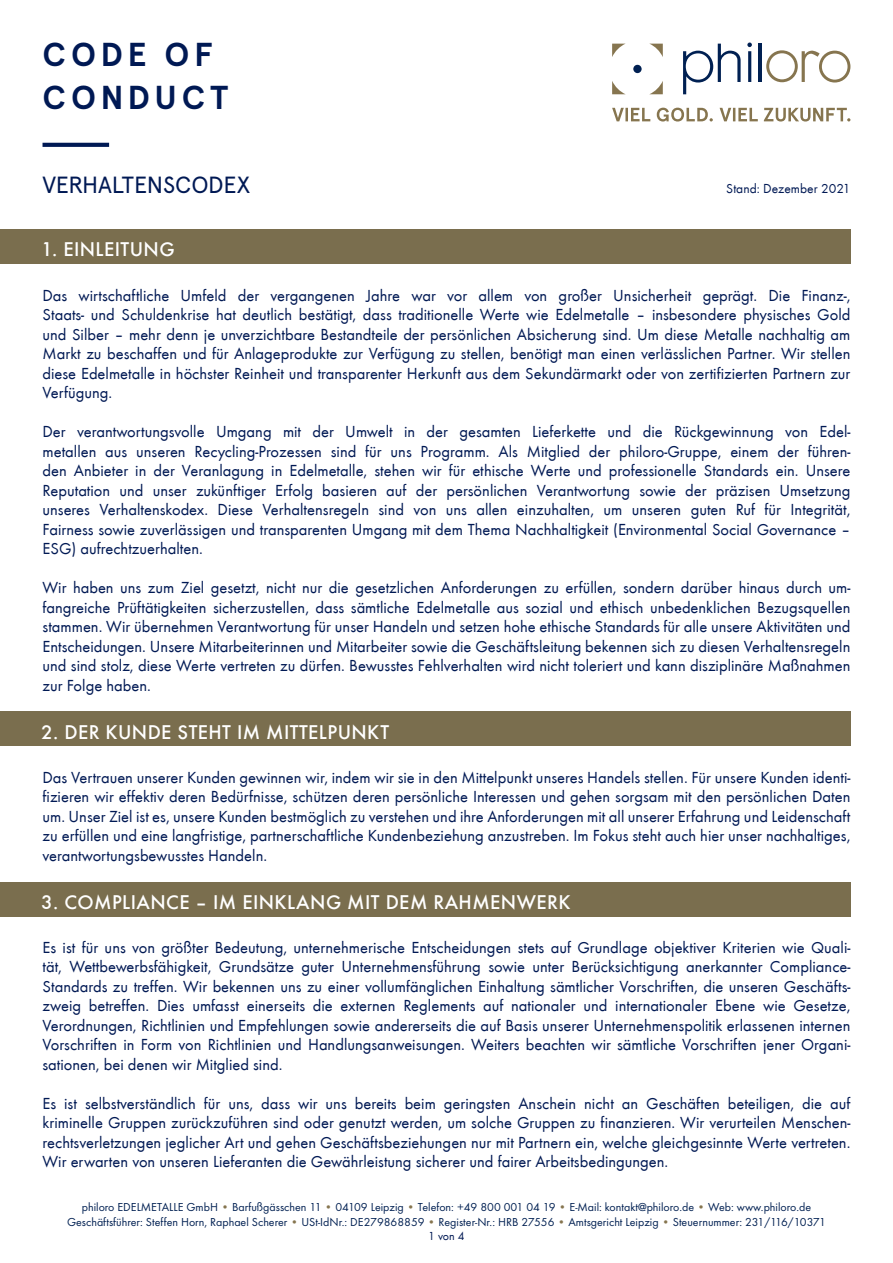
<style>
.page{position:relative;width:893px;height:1263px;background:#fff}
.page>*{position:absolute;margin:0;border:0;box-sizing:border-box;transform-origin:0 0}
.t1{font:700 33.15px/42.9px "Apercu";letter-spacing:.135em;color:#001954}
.t2{font:23.4px "Apercu";letter-spacing:-.015em;color:#001954}
.Balkentext{font:500 20.55px "Futura T";letter-spacing:.02em;color:#fff}
.Fliesstext{font:16.5px/19.5px "Futura T";color:#001954;text-align:justify}
.Fliesstext-2{font:13.5px "Futura T";color:#001954}
.t3{font:12px/15px "Futura TOT Boo";color:#002052;text-align:center}
.t4{font:12px "Futura T";color:#001954}
.s1{color:#86754f}
</style>
<div class="page">
<svg style="left:43px;top:143px;width:66px;height:4px"></svg>
<div style="left:0;top:230px;width:850px;height:34px;background:#7a6e4e"></div>
<div style="left:0;top:712px;width:850px;height:34px;background:#7a6e4e"></div>
<div style="left:0;top:882px;width:850px;height:34px;background:#7a6e4e"></div>
<svg style="left:683px;top:44px;width:58px;height:50px"></svg>
<svg style="left:747px;top:43px;width:5px;height:39px"></svg>
<hr style="left:759px;top:44px;width:3px;height:38px;background:#002052">
<div style="left:633px;top:65px;width:9px;height:8px;background:#002052;border-radius:50%"></div>
<svg style="left:766px;top:50px;width:84px;height:33px"></svg>
<svg style="left:612px;top:44px;width:13px;height:13px"></svg>
<svg style="left:650px;top:44px;width:13px;height:13px"></svg>
<svg style="left:612px;top:81px;width:13px;height:13px"></svg>
<svg style="left:650px;top:81px;width:13px;height:13px"></svg>
<svg style="left:612px;top:108px;width:238px;height:14px"></svg>
<h1 class="t1" style="left:43px;top:33px;width:187px">CODE OF<br>CONDUCT</h1>
<h2 class="t2" style="left:43px;top:171px;width:209px">VERHALTENSCODEX</h2>
<p class="Balkentext" style="left:41px;top:237px;width:135px">1. EINLEITUNG</p>
<p class="Fliesstext-2" style="left:726px;top:181px;width:126px">Stand: Dezember 2021</p>
<p class="Fliesstext" style="left:43px;top:285px;width:809px">Das wirtschaftliche Umfeld der vergangenen Jahre war vor allem von großer Unsicherheit geprägt. Die Finanz-, Staats- und Schuldenkrise hat deutlich bestätigt, dass traditionelle Werte wie Edelmetalle – insbesondere physisches Gold und Silber – mehr denn je unverzichtbare Bestandteile der persönlichen Absicherung sind. Um diese Metalle nachhaltig am Markt zu beschaffen und für Anlageprodukte zur Verfügung zu stellen, benötigt man einen verlässlichen Partner. Wir stellen diese Edelmetalle in höchster Reinheit und transparenter Herkunft aus dem Sekundärmarkt oder von zertifizierten Partnern zur Verfügung.</p>
<p class="Fliesstext" style="left:43px;top:422px;width:809px">Der verantwortungsvolle Umgang mit der Umwelt in der gesamten Lieferkette und die Rückgewinnung von Edel&shy;metallen aus unseren Recycling-Prozessen sind für uns Programm. Als Mitglied der philoro-Gruppe, einem der führen&shy;den Anbieter in der Veranlagung in Edelmetalle, stehen wir für ethische Werte und professionelle Standards ein. Unsere Reputation und unser zukünftiger Erfolg basieren auf der persönlichen Verantwortung sowie der präzisen Umsetzung unseres Verhaltenskodex. Diese Verhaltensregeln sind von uns allen einzuhalten, um unseren guten Ruf für Integrität, Fairness sowie zuverlässigen und transparenten Umgang mit dem Thema Nachhaltigkeit (Environmental Social Governance – ESG) aufrechtzuerhalten.</p>
<p class="Fliesstext" style="left:43px;top:578px;width:809px">Wir haben uns zum Ziel gesetzt, nicht nur die gesetzlichen Anforderungen zu erfüllen, sondern darüber hinaus durch um&shy;fangreiche Prüftätigkeiten sicherzustellen, dass sämtliche Edelmetalle aus sozial und ethisch unbedenklichen Bezugsquellen stammen. Wir übernehmen Verantwortung für unser Handeln und setzen hohe ethische Standards für alle unsere Aktivitäten und Entscheidungen. Unsere Mitarbeiterinnen und Mitarbeiter sowie die Geschäftsleitung bekennen sich zu diesen Verhaltensregeln und sind stolz, diese Werte vertreten zu dürfen. Bewusstes Fehlverhalten wird nicht toleriert und kann disziplinäre Maßnahmen zur Folge haben.</p>
<p class="Balkentext" style="left:41px;top:720px;width:349px">2. DER KUNDE STEHT IM MITTELPUNKT</p>
<p class="Fliesstext" style="left:43px;top:767px;width:809px">Das Vertrauen unserer Kunden gewinnen wir, indem wir sie in den Mittelpunkt unseres Handels stellen. Für unsere Kunden identi&shy;fizieren wir effektiv deren Bedürfnisse, schützen deren persönliche Interessen und gehen sorgsam mit den persönlichen Daten um. Unser Ziel ist es, unsere Kunden bestmöglich zu verstehen und ihre Anforderungen mit all unserer Erfahrung und Leidenschaft zu erfüllen und eine langfristige, partnerschaftliche Kundenbeziehung anzustreben. Im Fokus steht auch hier unser nachhaltiges, verantwortungsbewusstes Handeln.</p>
<p class="Balkentext" style="left:41px;top:890px;width:531px">3. COMPLIANCE – IM EINKLANG MIT DEM RAHMENWERK</p>
<p class="Fliesstext" style="left:43px;top:938px;width:809px">Es ist für uns von größter Bedeutung, unternehmerische Entscheidungen stets auf Grundlage objektiver Kriterien wie Quali&shy;tät, Wettbewerbsfähigkeit, Grundsätze guter Unternehmensführung sowie unter Berücksichtigung anerkannter Compliance-Standards zu treffen. Wir bekennen uns zu einer vollumfänglichen Einhaltung sämtlicher Vorschriften, die unseren Geschäfts&shy;zweig betreffen. Dies umfasst einerseits die externen Reglements auf nationaler und internationaler Ebene wie Gesetze, Verordnungen, Richtlinien und Empfehlungen sowie andererseits die auf Basis unserer Unternehmenspolitik erlassenen internen Vorschriften in Form von Richtlinien und Handlungsanweisungen. Weiters beachten wir sämtliche Vorschriften jener Organi&shy;sationen, bei denen wir Mitglied sind.</p>
<p class="Fliesstext" style="left:43px;top:1094px;width:809px">Es ist selbstverständlich für uns, dass wir uns bereits beim geringsten Anschein nicht an Geschäften beteiligen, die auf kriminelle Gruppen zurückzuführen sind oder genutzt werden, um solche Gruppen zu finanzieren. Wir verurteilen Menschen&shy;rechtsverletzungen jeglicher Art und gehen Geschäftsbeziehungen nur mit Partnern ein, welche gleichgesinnte Werte vertreten.<br>Wir erwarten von unseren Lieferanten die Gewährleistung sicherer und fairer Arbeitsbedingungen.</p>
<p class="t3" style="left:67px;top:1199px;width:760px">philoro EDELMETALLE GmbH <span class="s1">•</span> Barfußgässchen 11 <span class="s1">•</span> 04109 Leipzig <span class="s1">•</span> Telefon: +49 800 001 04 19 <span class="s1">•</span> E-Mail: kontakt@philoro.de <span class="s1">•</span> Web: www.philoro.de<br>Geschäftsführer: Steffen Horn, Raphael Scherer <span class="s1">•</span> USt-IdNr.: DE279868859 <span class="s1">•</span> Register-Nr.: HRB 27556 <span class="s1">•</span> Amtsgericht Leipzig <span class="s1">•</span> Steuernummer: 231/116/10371</p>
<p class="t4" style="left:428px;top:1229px;width:38px">1 von 4</p>
</div>
